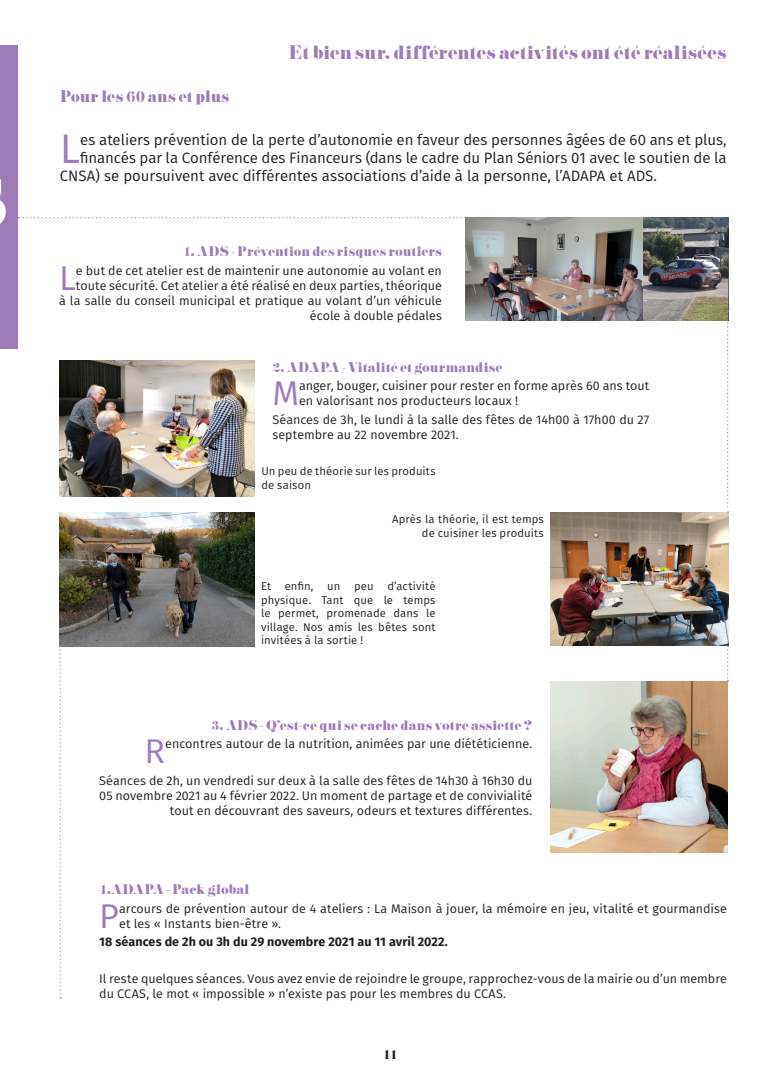
<style>
.page{position:relative;width:780px;height:1088px;background:#fff}
.page>*{position:absolute;margin:0;border:0;box-sizing:border-box;transform-origin:0 0}
.t1{font:41.12px "Fira Sans";color:#9d7cb7}
.t2{font:34.25px "Fira Sans";color:#9d7cb7}
.t3{font:17.5px "Pistilli";color:#9d7cb7}
.t4{font:15px "Fira Sans";letter-spacing:-.005em;color:#231f20}
.t5{font:15px "Pistilli";letter-spacing:-.01em;color:#9d7cb7}
.t6{font:12.5px/15px "Fira Sans";letter-spacing:.005em;color:#231f20}
.t7{font:12.5px "Pistilli";letter-spacing:.005em;color:#9d7cb7}
.t8{font:700 12.5px "Fira Sans";letter-spacing:.005em;color:#231f20}
.t9{font:12.5px "Pistilli";color:#231f20}
.t10{font:11.25px/13.5px "Fira Sans";letter-spacing:.01em;color:#231f20}
</style>
<div class="page">
<div style="left:0;top:45px;width:18px;height:304px;background:#9d7cb7"></div>
<img style="left:465px;top:217px;width:263px;height:103px">
<img style="left:551px;top:513px;width:177px;height:133px">
<img style="left:59px;top:360px;width:195px;height:136px">
<img style="left:59px;top:513px;width:195px;height:134px">
<svg style="left:727px;top:311px;width:1px;height:202px"></svg>
<svg style="left:18px;top:217px;width:448px;height:1px"></svg>
<img style="left:550px;top:681px;width:177px;height:171px">
<svg style="left:727px;top:646px;width:1px;height:35px"></svg>
<svg style="left:60px;top:646px;width:1px;height:352px"></svg>
<h3 class="t3" style="left:288px;top:41px;width:439px">Et bien sur, différentes activités ont été réalisées</h3>
<p class="t5" style="left:60px;top:87px;width:171px">Pour les 60 ans et plus</p>
<h1 class="t1" style="left:60px;top:118px;width:22px">L</h1>
<p class="t4" style="left:80px;top:129px;width:648px">es ateliers prévention de la perte d’autonomie en faveur des personnes âgées de 60 ans et plus,</p>
<p class="t4" style="left:80px;top:147px;width:648px">financés par la Conférence des Financeurs (dans le cadre du Plan Séniors 01 avec le soutien de la</p>
<p class="t4" style="left:60px;top:165px;width:598px">CNSA) se poursuivent avec différentes associations d’aide à la personne, l’ADAPA et ADS.</p>
<p class="t7" style="left:183px;top:244px;width:260px">1. ADS - Prévention des risques routiers</p>
<p class="t6" style="left:59px;top:263px;width:384px;text-align:right">e but de cet atelier est de maintenir une autonomie au volant en toute sécurité. Cet atelier a été réalisé en deux parties, théorique<br>à la salle du conseil municipal et pratique au volant d’un véhicule école à double pédales</p>
<h2 class="t2" style="left:59px;top:253px;width:18px">L</h2>
<p class="t7" style="left:272px;top:359px;width:232px">2. ADAPA - Vitalité et gourmandise</p>
<h2 class="t2" style="left:272px;top:368px;width:28px">M</h2>
<p class="t6" style="left:299px;top:378px;width:352px">anger, bouger, cuisiner pour rester en forme après 60 ans tout en valorisant nos producteurs locaux !</p>
<p class="t6" style="left:272px;top:412px;width:378px">Séances de 3h, le lundi à la salle des fêtes de 14h00 à 17h00 du 27 septembre au 22 novembre 2021.</p>
<p class="t10" style="left:261px;top:464px;width:176px">Un peu de théorie sur les produits de saison</p>
<p class="t10" style="left:392px;top:512px;width:153px;text-align:right">Après la théorie, il est temps de cuisiner les produits</p>
<p class="t10" style="left:261px;top:579px;width:176px;text-align:justify">Et enfin, un peu d’activité physique. Tant que le temps le permet, promenade dans le village. Nos amis les bêtes sont invitées à la sortie !</p>
<p class="t7" style="left:211px;top:717px;width:322px">3. ADS - Q’est-ce qui se cache dans votre assiette ?</p>
<h2 class="t2" style="left:144px;top:726px;width:22px">R</h2>
<p class="t6" style="left:165px;top:736px;width:368px">encontres autour de la nutrition, animées par une diététicienne.</p>
<p class="t6" style="left:99px;top:773px;width:434px;text-align:right">Séances de 2h, un vendredi sur deux à la salle des fêtes de 14h30 à 16h30 du<br>05 novembre 2021 au 4 février 2022. Un moment de partage et de convivialité tout en découvrant des saveurs, odeurs et textures différentes.</p>
<p class="t7" style="left:99px;top:881px;width:152px">4.ADAPA - Pack global</p>
<h2 class="t2" style="left:99px;top:890px;width:21px">P</h2>
<p class="t6" style="left:119px;top:901px;width:609px">arcours de prévention autour de 4 ateliers : La Maison à jouer, la mémoire en jeu, vitalité et gourmandise et les « Instants bien-être ».</p>
<p class="t8" style="left:99px;top:931px;width:350px">18 séances de 2h ou 3h du 29 novembre 2021 au 11 avril 2022.</p>
<p class="t6" style="left:99px;top:971px;width:629px">Il reste quelques séances. Vous avez envie de rejoindre le groupe, rapprochez-vous de la mairie ou d’un membre du CCAS, le mot « impossible » n’existe pas pour les membres du CCAS.</p>
<p class="t9" style="left:383px;top:1046px;width:16px">11</p>
</div>
